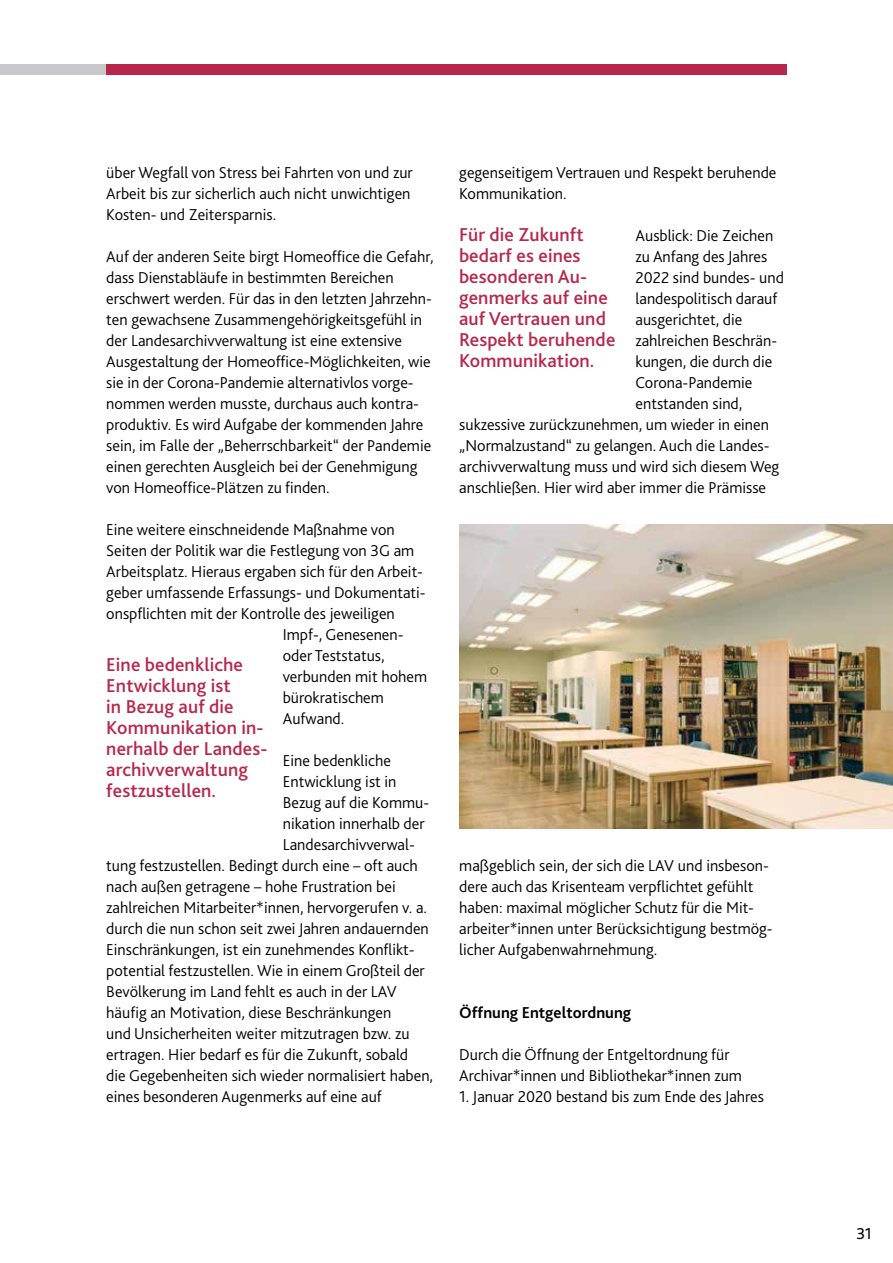
<style>
.page{position:relative;width:893px;height:1263px;background:#fff}
.page>*{position:absolute;margin:0;border:0;box-sizing:border-box;transform-origin:0 0}
.t1{font:500 19.5px/21px "Bliss";letter-spacing:.005em;color:#b7274c}
.t2{font:300 16.5px/21px "Bliss";color:#000}
.t3{font:700 16.5px "Bliss";color:#000}
.t4{font:16.5px "Bliss";color:#000}
</style>
<div class="page">
<div style="left:0;top:64px;width:587px;height:10px;background:#c7c8ca"></div>
<div style="left:106px;top:64px;width:681px;height:10px;background:#b7274c"></div>
<img style="left:459px;top:524px;width:434px;height:305px">
<p class="t2" style="left:106px;top:162px;width:308px">über Wegfall von Stress bei Fahrten von und zur<br>Arbeit bis zur sicherlich auch nicht unwichtigen<br>Kosten- und Zeitersparnis.</p>
<p class="t2" style="left:106px;top:246px;width:329px">Auf der anderen Seite birgt Homeoffice die Gefahr, dass Dienstabläufe in bestimmten Bereichen erschwert werden. Für das in den letzten Jahrzehn&shy;ten gewachsene Zusammengehörigkeitsgefühl in der Landesarchivverwaltung ist eine extensive Ausgestaltung der Homeoffice-Möglichkeiten, wie sie in der Corona-Pandemie alternativlos vorge&shy;nommen werden musste, durchaus auch kontra&shy;produktiv. Es wird Aufgabe der kommenden Jahre sein, im Falle der „Beherrschbarkeit“ der Pandemie einen gerechten Ausgleich bei der Genehmigung von Homeoffice-Plätzen zu finden.</p>
<p class="t2" style="left:106px;top:519px;width:290px">Eine weitere einschneidende Maßnahme von</p>
<p class="t2" style="left:106px;top:540px;width:310px">Seiten der Politik war die Festlegung von 3G am</p>
<p class="t2" style="left:106px;top:561px;width:318px">Arbeitsplatz. Hieraus ergaben sich für den Arbeit-</p>
<p class="t2" style="left:106px;top:582px;width:321px">geber umfassende Erfassungs- und Dokumentati-</p>
<p class="t2" style="left:106px;top:603px;width:290px">onspflichten mit der Kontrolle des jeweiligen</p>
<p class="t2" style="left:283px;top:624px;width:122px">Impf-, Genesenen-</p>
<p class="t2" style="left:283px;top:645px;width:103px">oder Teststatus,</p>
<p class="t2" style="left:283px;top:666px;width:146px">verbunden mit hohem</p>
<p class="t2" style="left:283px;top:687px;width:103px">bürokratischem</p>
<p class="t2" style="left:283px;top:708px;width:63px">Aufwand.</p>
<p class="t2" style="left:283px;top:750px;width:110px">Eine bedenkliche</p>
<p class="t2" style="left:283px;top:771px;width:115px">Entwicklung ist in</p>
<p class="t2" style="left:283px;top:792px;width:148px">Bezug auf die Kommu-</p>
<p class="t2" style="left:283px;top:813px;width:143px">nikation innerhalb der</p>
<p class="t2" style="left:283px;top:834px;width:134px">Landesarchivverwal-</p>
<p class="t2" style="left:106px;top:855px;width:313px">tung festzustellen. Bedingt durch eine – oft auch</p>
<p class="t2" style="left:106px;top:876px;width:291px">nach außen getragene – hohe Frustration bei</p>
<p class="t2" style="left:106px;top:897px;width:322px">zahlreichen Mitarbeiter*innen, hervorgerufen v. a.</p>
<p class="t2" style="left:106px;top:918px;width:324px">durch die nun schon seit zwei Jahren andauernden</p>
<p class="t2" style="left:106px;top:939px;width:308px">Einschränkungen, ist ein zunehmendes Konflikt-</p>
<p class="t2" style="left:106px;top:960px;width:320px">potential festzustellen. Wie in einem Großteil der</p>
<p class="t2" style="left:106px;top:981px;width:292px">Bevölkerung im Land fehlt es auch in der LAV</p>
<p class="t2" style="left:106px;top:1002px;width:287px">häufig an Motivation, diese Beschränkungen</p>
<p class="t2" style="left:106px;top:1023px;width:305px">und Unsicherheiten weiter mitzutragen bzw. zu</p>
<p class="t2" style="left:106px;top:1044px;width:303px">ertragen. Hier bedarf es für die Zukunft, sobald</p>
<p class="t2" style="left:106px;top:1065px;width:328px">die Gegebenheiten sich wieder normalisiert haben,</p>
<p class="t2" style="left:106px;top:1086px;width:277px">eines besonderen Augenmerks auf eine auf</p>
<p class="t1" style="left:106px;top:654px;width:163px">Eine bedenkliche<br>Entwicklung ist<br>in Bezug auf die<br>Kommunikation in&shy;nerhalb der Landes&shy;archivverwaltung festzustellen.</p>
<p class="t2" style="left:459px;top:162px;width:319px">gegenseitigem Vertrauen und Respekt beruhende<br>Kommunikation.</p>
<p class="t2" style="left:635px;top:225px;width:139px">Ausblick: Die Zeichen</p>
<p class="t2" style="left:635px;top:246px;width:133px">zu Anfang des Jahres</p>
<p class="t2" style="left:635px;top:267px;width:150px">2022 sind bundes- und</p>
<p class="t2" style="left:635px;top:288px;width:143px">landespolitisch darauf</p>
<p class="t2" style="left:635px;top:309px;width:108px">ausgerichtet, die</p>
<p class="t2" style="left:635px;top:330px;width:143px">zahlreichen Beschrän-</p>
<p class="t2" style="left:635px;top:351px;width:138px">kungen, die durch die</p>
<p class="t2" style="left:635px;top:372px;width:118px">Corona-Pandemie</p>
<p class="t2" style="left:635px;top:393px;width:108px">entstanden sind,</p>
<p class="t2" style="left:459px;top:414px;width:311px">sukzessive zurückzunehmen, um wieder in einen</p>
<p class="t2" style="left:459px;top:435px;width:310px">„Normalzustand“ zu gelangen. Auch die Landes-</p>
<p class="t2" style="left:459px;top:456px;width:322px">archivverwaltung muss und wird sich diesem Weg</p>
<p class="t2" style="left:459px;top:477px;width:308px">anschließen. Hier wird aber immer die Prämisse</p>
<p class="t1" style="left:459px;top:224px;width:158px">Für die Zukunft bedarf es eines besonderen Au&shy;genmerks auf eine auf Vertrauen und<br>Respekt beruhende<br>Kommunikation.</p>
<p class="t2" style="left:459px;top:855px;width:313px">maßgeblich sein, der sich die LAV und insbeson&shy;dere auch das Krisenteam verpflichtet gefühlt haben: maximal möglicher Schutz für die Mit&shy;arbeiter*innen unter Berücksichtigung bestmög&shy;licher Aufgabenwahrnehmung.</p>
<p class="t3" style="left:459px;top:1002px;width:173px">Öffnung Entgeltordnung</p>
<p class="t2" style="left:459px;top:1044px;width:284px">Durch die Öffnung der Entgeltordnung für<br>Archivar*innen und Bibliothekar*innen zum</p>
<p class="t2" style="left:459px;top:1086px;width:306px">1. Januar 2020 bestand bis zum Ende des Jahres</p>
<p class="t4" style="left:856px;top:1224px;width:17px">31</p>
</div>
